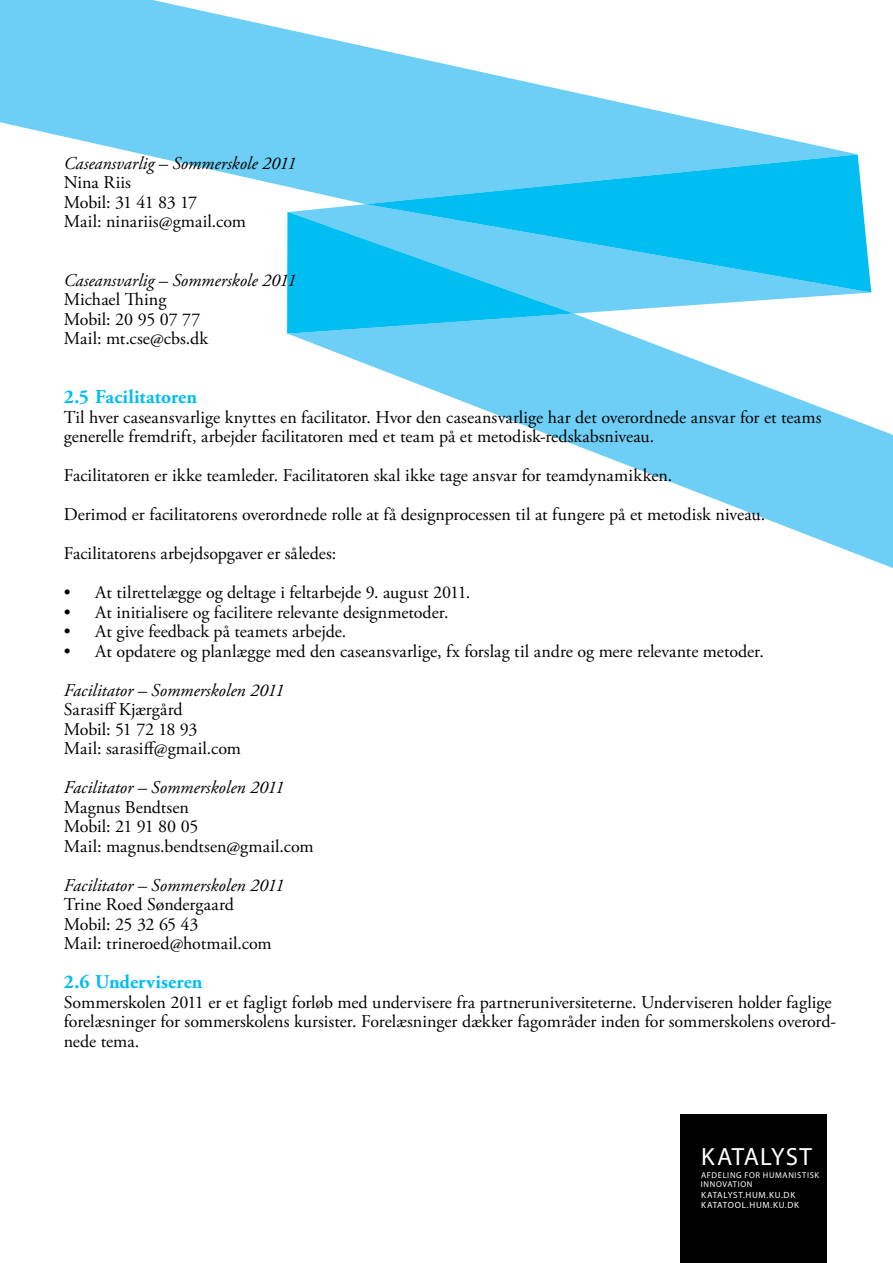
<style>
.page{position:relative;width:893px;height:1263px;background:#fff}
.page>*{position:absolute;margin:0;border:0;box-sizing:border-box;transform-origin:0 0}
.t1{font:24.9px "Myriad Pro";letter-spacing:.035em;color:#fff}
.t2{font:700 19.5px "Adobe Garamond Pro";letter-spacing:.005em;color:#00bdf2}
.t3{font:18px/19.5px "Adobe Garamond Pro";color:#000}
.t4{font:italic 18px "Adobe Garamond Pro";color:#000}
.t5{font:9px/10.2px "Myriad Pro";letter-spacing:.075em;color:#fff}
.t6{font:8.55px/9.8px "Myriad Pro";letter-spacing:.08em;color:#fff}
</style>
<div class="page">
<svg style="left:0;top:0;width:856px;height:187px;fill:#6dcff6"></svg>
<svg style="left:287px;top:154px;width:79px;height:58px;fill:#6dcff6"></svg>
<svg style="left:366px;top:154px;width:498px;height:58px;background:#31c5f3"></svg>
<svg style="left:289px;top:212px;width:604px;height:356px"></svg>
<svg style="left:287px;top:212px;width:287px;height:122px;background:#30c5f3"></svg>
<div style="left:680px;top:1114px;width:147px;height:149px;background:#000"></div>
<p class="t4" style="left:64px;top:152px;width:234px">Caseansvarlig – Sommerskole 2011</p>
<p class="t3" style="left:64px;top:174px;width:184px">Nina Riis<br>Mobil: 31 41 83 17<br>Mail: ninariis@gmail.com</p>
<p class="t4" style="left:64px;top:269px;width:234px">Caseansvarlig – Sommerskole 2011</p>
<p class="t3" style="left:64px;top:291px;width:146px">Michael Thing<br>Mobil: 20 95 07 77<br>Mail: mt.cse@cbs.dk</p>
<p class="t2" style="left:64px;top:385px;width:135px">2.5 Facilitatoren</p>
<p class="t3" style="left:64px;top:408px;width:759px">Til hver caseansvarlige knyttes en facilitator. Hvor den caseansvarlige har det overordnede ansvar for et teams generelle fremdrift, arbejder facilitatoren med et team på et metodisk-redskabsniveau.</p>
<p class="t3" style="left:64px;top:456px;width:703px;line-height:39px">Facilitatoren er ikke teamleder. Facilitatoren skal ikke tage ansvar for teamdynamikken.<br>Derimod er facilitatorens overordnede rolle at få designprocessen til at fungere på et metodisk niveau.<br>Facilitatorens arbejdsopgaver er således:</p>
<p class="t3" style="left:64px;top:583px;width:408px">• At tilrettelægge og deltage i feltarbejde 9. august 2011.</p>
<p class="t3" style="left:64px;top:603px;width:386px">• At initialisere og facilitere relevante designmetoder.</p>
<p class="t3" style="left:64px;top:622px;width:284px">• At give feedback på teamets arbejde.</p>
<p class="t3" style="left:64px;top:642px;width:702px">• At opdatere og planlægge med den caseansvarlige, fx forslag til andre og mere relevante metoder.</p>
<p class="t4" style="left:64px;top:679px;width:222px">Facilitator – Sommerskolen 2011</p>
<p class="t3" style="left:64px;top:700px;width:179px">Sarasiff Kjærgård<br>Mobil: 51 72 18 93<br>Mail: sarasiff@gmail.com</p>
<p class="t4" style="left:64px;top:776px;width:222px">Facilitator – Sommerskolen 2011</p>
<p class="t3" style="left:64px;top:798px;width:251px">Magnus Bendtsen<br>Mobil: 21 91 80 05<br>Mail: magnus.bendtsen@gmail.com</p>
<p class="t4" style="left:64px;top:874px;width:222px">Facilitator – Sommerskolen 2011</p>
<p class="t3" style="left:64px;top:895px;width:209px">Trine Roed Søndergaard<br>Mobil: 25 32 65 43<br>Mail: trineroed@hotmail.com</p>
<p class="t2" style="left:64px;top:970px;width:140px">2.6 Underviseren</p>
<p class="t3" style="left:64px;top:993px;width:774px">Sommerskolen 2011 er et fagligt forløb med undervisere fra partneruniversiteterne. Underviseren holder faglige forelæsninger for sommerskolens kursister. Forelæsninger dækker fagområder inden for sommerskolens overord&shy;nede tema.</p>
<h1 class="t1" style="left:701px;top:1141px;width:112px">KATALYST</h1>
<p class="t6" style="left:701px;top:1170px;width:119px">AFDELING FOR HUMANISTISK<br>INNOVATION</p>
<p class="t5" style="left:701px;top:1189px;width:95px">KATALYST.HUM.KU.DK<br>KATATOOL</p>
<p class="t5" style="left:747px;top:1199px;width:10px">.HUM</p>
<p class="t5" style="left:770px;top:1199px;width:30px">.KU.DK</p>
</div>
